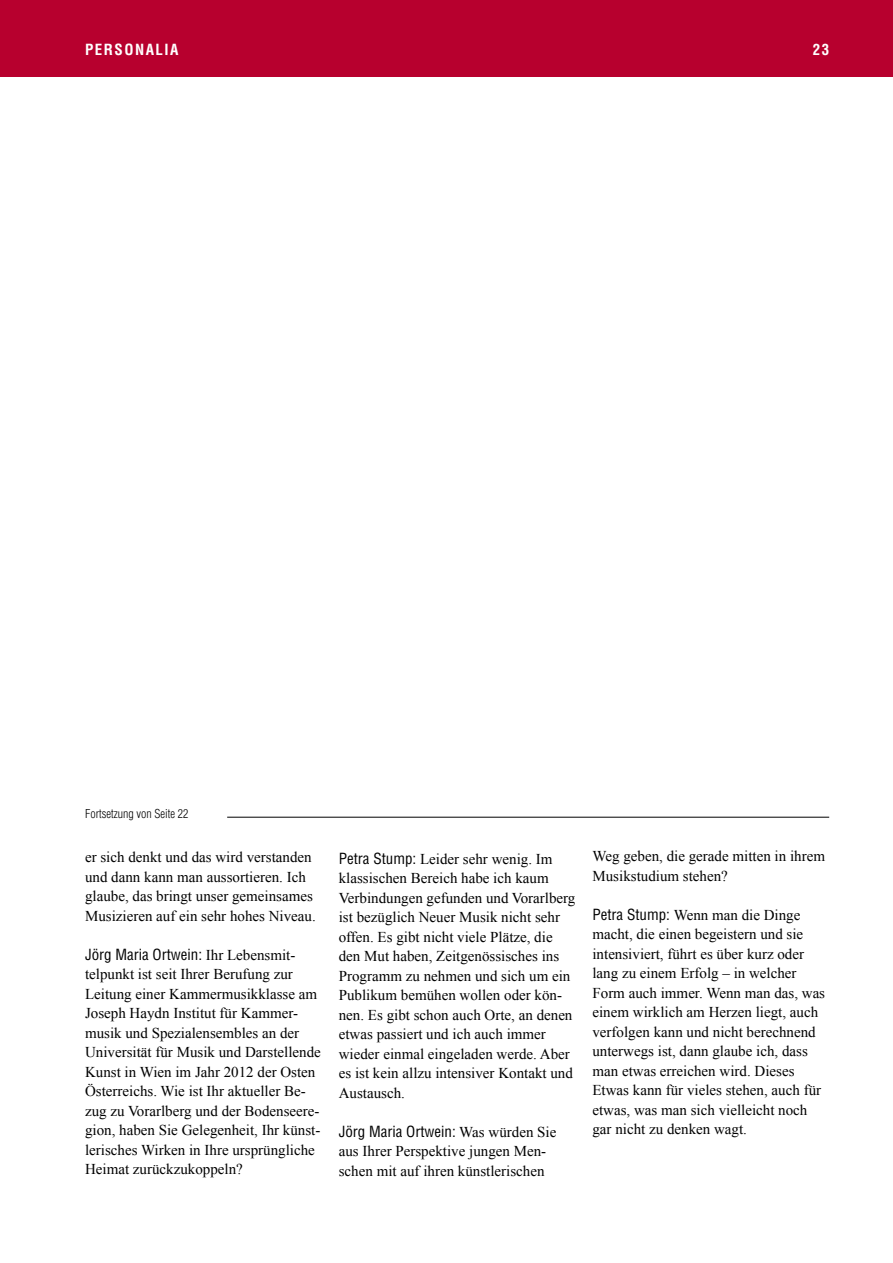
<style>
.page{position:relative;width:893px;height:1263px;background:#fff}
.page>*{position:absolute;margin:0;border:0;box-sizing:border-box;transform-origin:0 0}
.Absatzformat_2{font:15px/19.5px "Times New Roman";color:#000}
.t1{font:700 condensed 15px "Helvetica LT";letter-spacing:.1em;color:#fff}
.t2{font:300 condensed 12px "Helvetica LT";color:#000}
.s1{font-family:"Helvetica LT";font-stretch:condensed}
</style>
<div class="page">
<div style="left:0;top:0;width:893px;height:77px;background:#b7002e"></div>
<hr style="left:227px;top:817px;width:602px;height:1px;background:#000">
<p class="t1" style="left:85px;top:40px;width:95px">PERSONALIA</p>
<p class="t1" style="left:813px;top:40px;width:18px">23</p>
<p class="t2" style="left:85px;top:806px;width:105px">Fortsetzung von Seite 22</p>
<p class="Absatzformat_2" style="left:85px;top:847px;width:232px">er sich denkt und das wird verstanden und dann kann man aussortieren. Ich glaube, das bringt unser gemeinsames Musizieren auf ein sehr hohes Niveau.</p>
<p class="Absatzformat_2" style="left:85px;top:945px;width:237px"><span class="s1">Jörg Maria Ortwein:</span> Ihr Lebensmit&shy;telpunkt ist seit Ihrer Berufung zur Leitung einer Kammermusikklasse am Joseph Haydn Institut für Kammer&shy;musik und Spezialensembles an der Universität für Musik und Darstellende Kunst in Wien im Jahr 2012 der Osten Österreichs. Wie ist Ihr aktueller Be&shy;zug zu Vorarlberg und der Bodenseere&shy;gion, haben Sie Gelegenheit, Ihr künst&shy;lerisches Wirken in Ihre ursprüngliche Heimat zurückzukoppeln?</p>
<p class="Absatzformat_2" style="left:339px;top:849px;width:238px"><span class="s1">Petra Stump:</span> Leider sehr wenig. Im klassischen Bereich habe ich kaum Verbindungen gefunden und Vorarlberg ist bezüglich Neuer Musik nicht sehr offen. Es gibt nicht viele Plätze, die den Mut haben, Zeitgenössisches ins Programm zu nehmen und sich um ein Publikum bemühen wollen oder kön&shy;nen. Es gibt schon auch Orte, an denen etwas passiert und ich auch immer wieder einmal eingeladen werde. Aber es ist kein allzu intensiver Kontakt und Austausch.</p>
<p class="Absatzformat_2" style="left:339px;top:1122px;width:219px"><span class="s1">Jörg Maria Ortwein:</span> Was würden Sie aus Ihrer Perspektive jungen Men&shy;schen mit auf ihren künstlerischen</p>
<p class="Absatzformat_2" style="left:592px;top:846px;width:234px">Weg geben, die gerade mitten in ihrem<br>Musikstudium stehen?</p>
<p class="Absatzformat_2" style="left:592px;top:905px;width:234px"><span class="s1">Petra Stump:</span> Wenn man die Dinge macht, die einen begeistern und sie intensiviert, führt es über kurz oder lang zu einem Erfolg – in welcher Form auch immer. Wenn man das, was einem wirklich am Herzen liegt, auch verfolgen kann und nicht berechnend unterwegs ist, dann glaube ich, dass man etwas erreichen wird. Dieses Etwas kann für vieles stehen, auch für etwas, was man sich vielleicht noch gar nicht zu denken wagt.</p>
</div>
